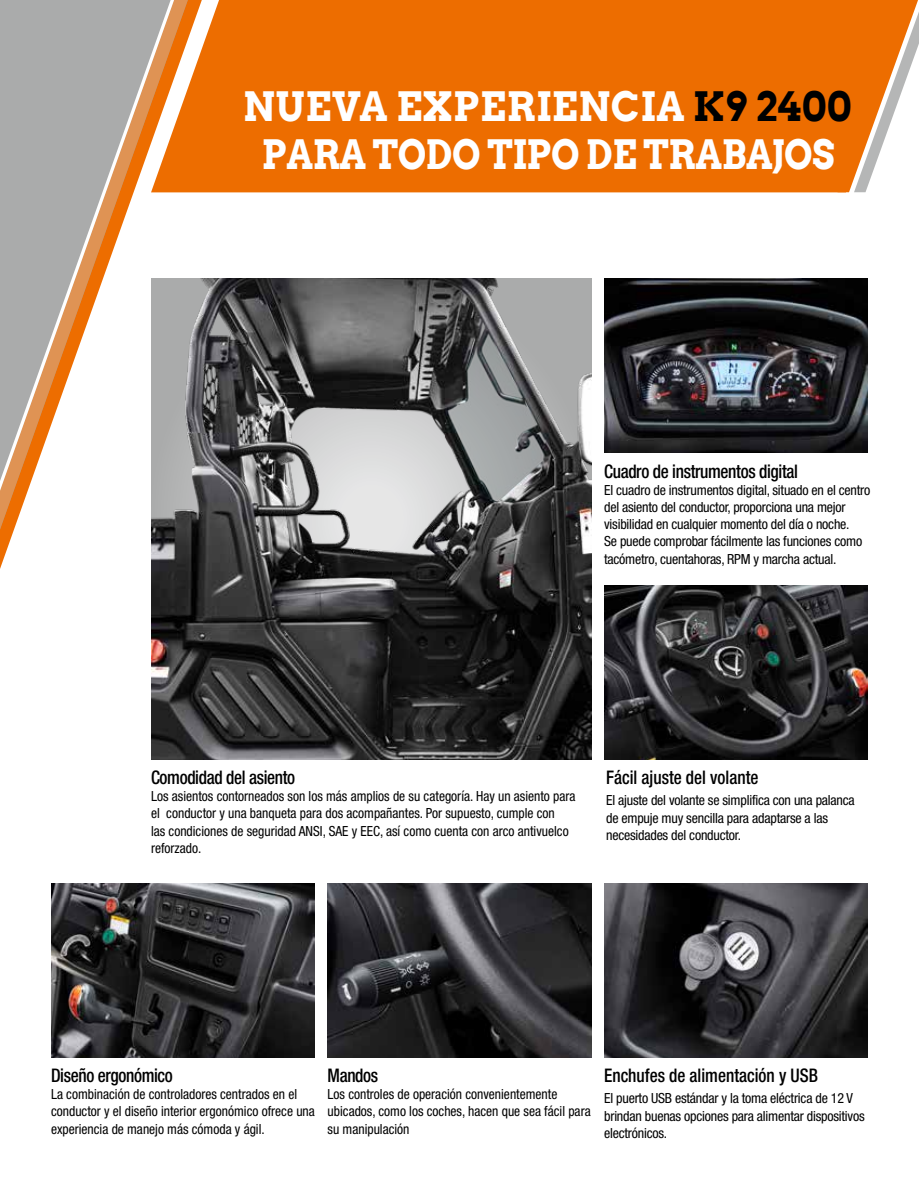
<style>
.page{position:relative;width:919px;height:1191px;background:#fff}
.page>*{position:absolute;margin:0;border:0;box-sizing:border-box;transform-origin:0 0}
.t1{font:700 40.5px/48px "Arvo";letter-spacing:-.01em;color:#fff;text-align:center;scale:.95 1}
.t2{font:500 condensed 18.75px "Helvetica Neue";letter-spacing:-.02em;color:#000;scale:.92 1}
.t3{font:500 condensed 18.75px "Helvetica Neue";color:#000;scale:.92 1}
.t4{font:condensed 13.95px/17.2px "Helvetica Neue";color:#000}
.s1{color:#000}
</style>
<div class="page">
<div style="left:202px;top:0;width:635px;height:192px;background:#ed6d00"></div>
<svg style="left:837px;top:0;width:81px;height:192px"></svg>
<img style="left:192px;top:279px;width:399px;height:480px">
<img style="left:192px;top:883px;width:123px;height:174px">
<img style="left:604px;top:883px;width:263px;height:174px">
<img style="left:327px;top:883px;width:264px;height:174px">
<img style="left:604px;top:585px;width:263px;height:174px">
<img style="left:604px;top:279px;width:263px;height:174px">
<svg style="left:51px;top:569px;width:141px;height:489px"></svg>
<svg style="left:0;top:0;width:202px;height:569px"></svg>
<img style="left:0;top:382px;width:28px;height:187px">
<h1 class="t1" style="left:243px;top:82px;width:641px">NUEVA EXPERIENCIA <span class="s1">K9 2400<br></span>PARA TODO TIPO DE TRABAJOS</h1>
<h2 class="t2" style="left:604px;top:460px;width:212px">Cuadro de instrumentos digital</h2>
<p class="t4" style="left:604px;top:481px;width:267px">El cuadro de instrumentos digital, situado en el centro del asiento del conductor, proporciona una mejor visibilidad en cualquier momento del día o noche.<br>Se puede comprobar fácilmente las funciones como tacómetro, cuentahoras, RPM y marcha actual.</p>
<h2 class="t2" style="left:151px;top:766px;width:158px">Comodidad del asiento</h2>
<p class="t4" style="left:151px;top:787px;width:426px">Los asientos contorneados son los más amplios de su categoría. Hay un asiento para el conductor y una banqueta para dos acompañantes. Por supuesto, cumple con<br>las condiciones de seguridad ANSI, SAE y EEC, así como cuenta con arco antivuelco reforzado.</p>
<h2 class="t3" style="left:606px;top:766px;width:167px">Fácil ajuste del volante</h2>
<p class="t4" style="left:606px;top:791px;width:250px">El ajuste del volante se simplifica con una palanca de empuje muy sencilla para adaptarse a las necesidades del conductor.</p>
<h2 class="t2" style="left:51px;top:1064px;width:134px">Diseño ergonómico</h2>
<p class="t4" style="left:51px;top:1085px;width:265px">La combinación de controladores centrados en el conductor y el diseño interior ergonómico ofrece una experiencia de manejo más cómoda y ágil.</p>
<h2 class="t2" style="left:327px;top:1064px;width:57px">Mandos</h2>
<p class="t4" style="left:327px;top:1085px;width:264px">Los controles de operación convenientemente ubicados, como los coches, hacen que sea fácil para su manipulación</p>
<h2 class="t3" style="left:604px;top:1064px;width:234px">Enchufes de alimentación y USB</h2>
<p class="t4" style="left:604px;top:1089px;width:262px">El puerto USB estándar y la toma eléctrica de 12 V brindan buenas opciones para alimentar dispositivos electrónicos.</p>
</div>
